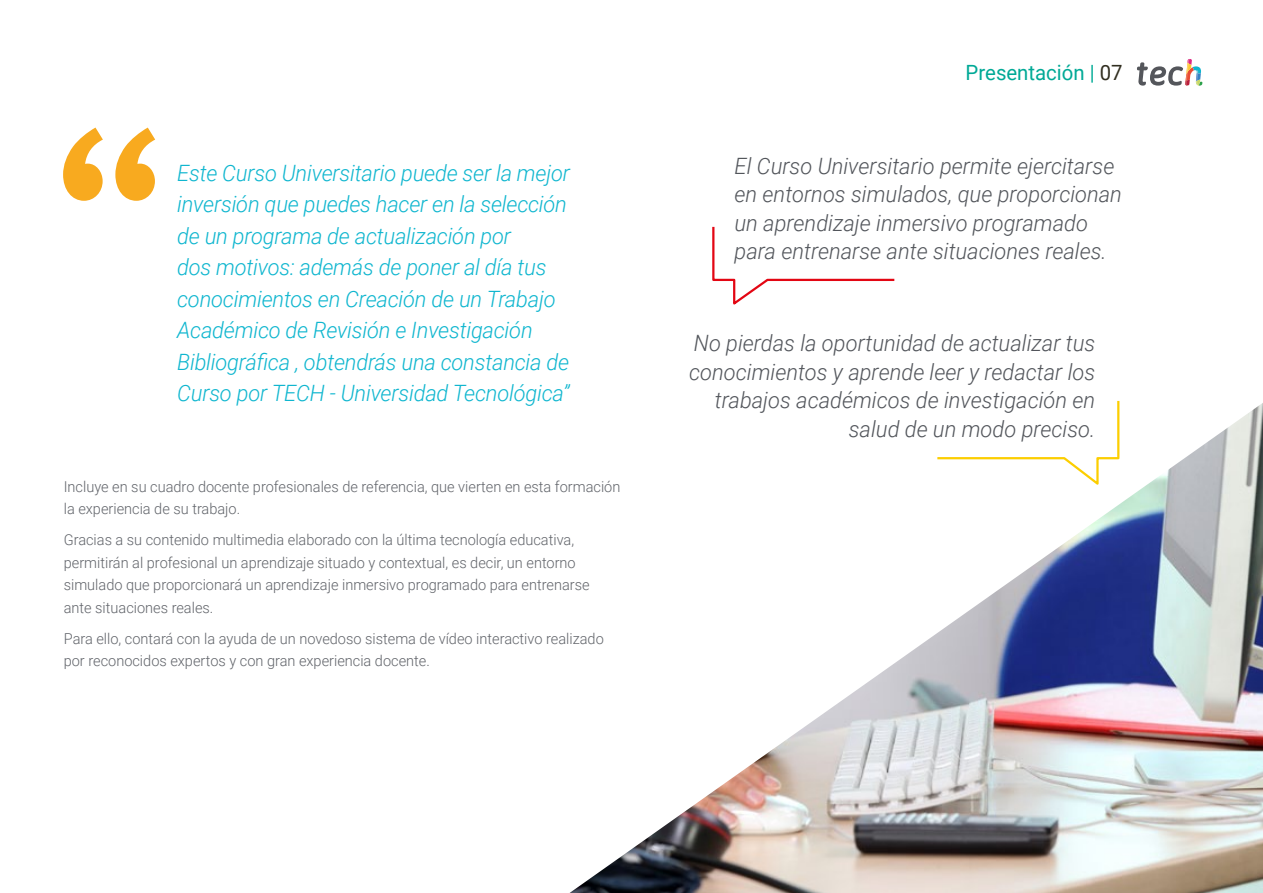
<style>
.page{position:relative;width:1263px;height:893px;background:#fff}
.page>*{position:absolute;margin:0;border:0;box-sizing:border-box;transform-origin:0 0}
.t1{font:italic 300 22.5px/31.5px "Roboto";letter-spacing:-.01em;color:#0fb6cf}
.t2{font:italic 300 22.5px/28.5px "Roboto";color:#52555b;text-align:right}
.t3{font:21px "Roboto";color:#00a996}
.t4{font:300 15px/22.5px "Roboto";color:#61646a}
.s1{color:#00aa96}
.s2{color:#312e20}
</style>
<div class="page">
<img style="left:569px;top:403px;width:694px;height:490px">
<svg style="left:63px;top:128px;width:92px;height:73px"></svg>
<svg style="left:935px;top:400px;width:185px;height:88px"></svg>
<svg style="left:712px;top:226px;width:183px;height:79px"></svg>
<svg style="left:1137px;top:59px;width:65px;height:27px"></svg>
<p class="t1" style="left:177px;top:156px;width:394px">Este Curso Universitario puede ser la mejor inversión que puedes hacer en la selección de un programa de actualización por<br>dos motivos: además de poner al día tus conocimientos en Creación de un Trabajo Académico de Revisión e Investigación Bibliográfica , obtendrás una constancia de Curso por TECH - Universidad Tecnológica”</p>
<p class="t4" style="left:64px;top:475px;width:558px">Incluye en su cuadro docente profesionales de referencia, que vierten en esta formación la experiencia de su trabajo.</p>
<p class="t4" style="left:64px;top:528px;width:527px">Gracias a su contenido multimedia elaborado con la última tecnología educativa, permitirán al profesional un aprendizaje situado y contextual, es decir, un entorno simulado que proporcionará un aprendizaje inmersivo programado para entrenarse ante situaciones reales.</p>
<p class="t4" style="left:64px;top:627px;width:541px">Para ello, contará con la ayuda de un novedoso sistema de vídeo interactivo realizado por reconocidos expertos y con gran experiencia docente.</p>
<h2 class="t3" style="left:966px;top:57px;width:159px">Presentación <span class="s1">|</span> <span class="s2">07</span></h2>
<h1 class="t2" style="left:734px;top:151px;width:389px;text-align:left">El Curso Universitario permite ejercitarse en entornos simulados, que proporcionan un aprendizaje inmersivo programado para entrenarse ante situaciones reales.</h1>
<h1 class="t2" style="left:689px;top:328px;width:408px">No pierdas la oportunidad de actualizar tus conocimientos y aprende leer y redactar los trabajos académicos de investigación en salud de un modo preciso.</h1>
</div>
